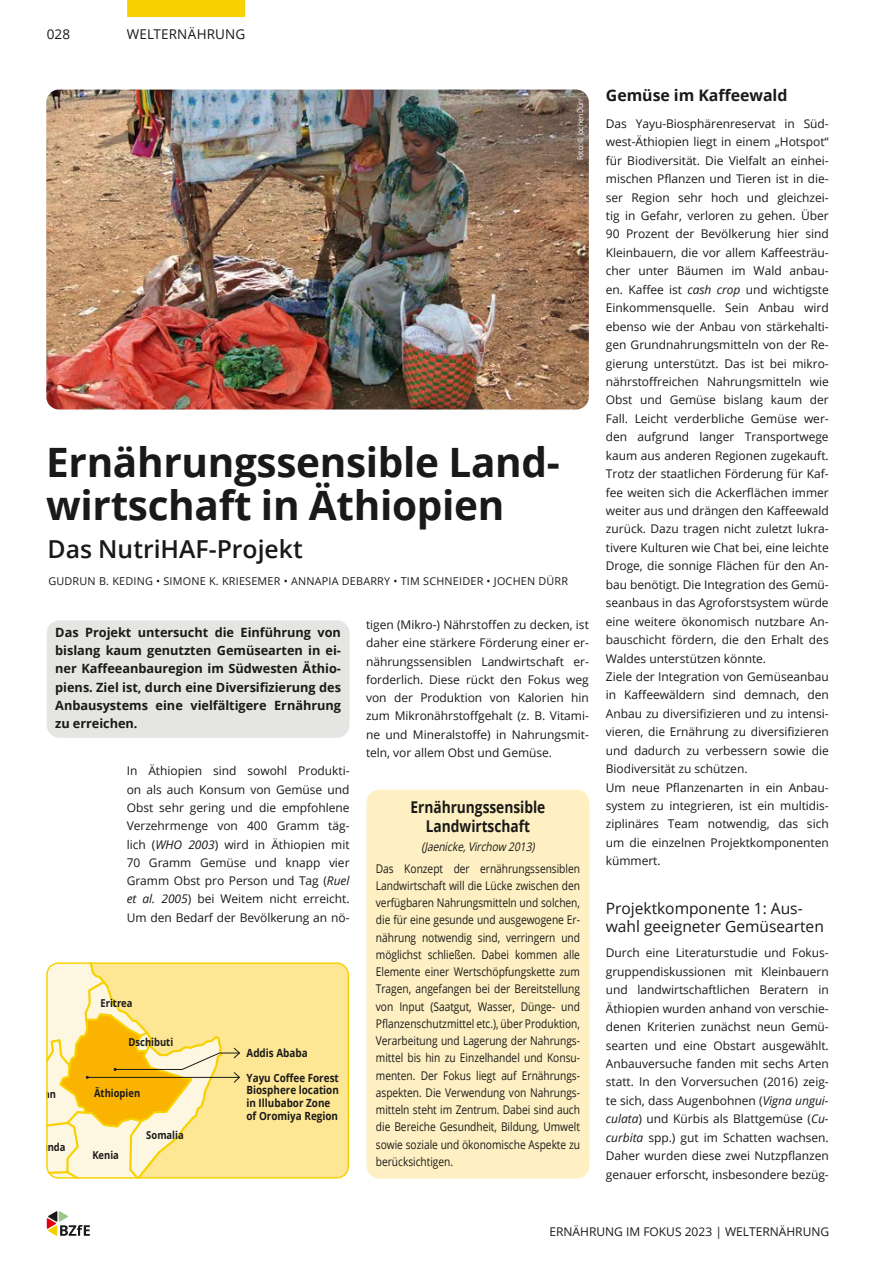
<style>
.page{position:relative;width:893px;height:1263px;background:#fff}
.page>*{position:absolute;margin:0;border:0;box-sizing:border-box;transform-origin:0 0}
.t1{font:700 40.5px/43.5px "Open Sans";letter-spacing:-.01em;color:#1a1918}
.t2{font:600 24.75px "Open Sans";color:#1a1918}
.t3{font:700 16.2px/19px "Open Sans";letter-spacing:-.005em;color:#1a1918;text-align:center;scale:.85 1}
.t4{font:700 15.9px "Open Sans";letter-spacing:-.005em;color:#1a1918}
.t5{font:15.6px/18.5px "Open Sans";letter-spacing:-.005em;color:#1a1918}
.t6{font:13.5px "Open Sans";letter-spacing:.01em;color:#1a1918}
.t7{font:700 12.75px/18.3px "Open Sans";letter-spacing:-.005em;color:#1a1918;text-align:justify}
.t8{font:12px/18.5px "Open Sans";letter-spacing:-.005em;color:#1a1918;text-align:justify}
.t9{font:12px/17.2px "Open Sans";letter-spacing:-.005em;color:#1a1918;text-align:justify;scale:.85 1}
.t10{font:italic 12px "Open Sans";color:#1a1918;scale:.85 1}
.t11{font:700 11.25px/12.8px "Open Sans";color:#1a1918;scale:.88 1}
.t12{font:700 10.95px "Open Sans";color:#1a1918;scale:.86 1}
.t13{font:10.8px "Open Sans";letter-spacing:.02em;color:#1a1918}
.t14{font:7.8px "Open Sans";letter-spacing:-.005em;color:#fff;scale:.87 1}
.s1{font-style:italic}
</style>
<div class="page">
<div style="left:367px;top:790px;width:222px;height:388px;background:#fef0c2;border-radius:13px"></div>
<div style="left:47px;top:620px;width:303px;height:118px;background:#e5e5e3;border-radius:13px"></div>
<img style="left:46px;top:90px;width:543px;height:319px">
<div style="left:127px;top:0;width:118px;height:17px;background:#f7d100"></div>
<svg style="left:47px;top:1211px;width:43px;height:25px"></svg>
<div style="left:47px;top:963px;width:301px;height:215px;background:#fde794;border-radius:12px"></div>
<svg style="left:46px;top:962px;width:195px;height:216px"></svg>
<p class="t6" style="left:47px;top:25px;width:25px">028</p>
<p class="t6" style="left:127px;top:25px;width:120px">Welternährung</p>
<p class="t14" style="left:575px;top:160px;width:73px;rotate:-90deg">Foto: © Jochen Dürr</p>
<h1 class="t1" style="left:46px;top:439px;width:515px">Ernährungssensible Land&shy;wirtschaft in Äthiopien</h1>
<h2 class="t2" style="left:48px;top:532px;width:257px">Das NutriHAF-Projekt</h2>
<p class="t13" style="left:48px;top:573px;width:33px">GUDRUN</p>
<p class="t13" style="left:99px;top:573px;width:346px">B. KEDING • SIMONE K. KRIESEMER • ANNAPIA DEBARRY • TIM SCHNE</p>
<p class="t13" style="left:459px;top:573px;width:62px">IDER • JOCHEN</p>
<p class="t13" style="left:538px;top:573px;width:24px">DÜRR</p>
<p class="t7" style="left:55px;top:622px;width:287px">Das Projekt untersucht die Einführung von bislang kaum genutzten Gemüsearten in ei&shy;ner Kaffeeanbauregion im Südwesten Äthio&shy;piens. Ziel ist, durch eine Diversifizierung des Anbausystems eine vielfältigere Ernährung zu erreichen.</p>
<p class="t8" style="left:127px;top:761px;width:224px">In Äthiopien sind sowohl Produkti&shy;on als auch Konsum von Gemüse und Obst sehr gering und die empfohlene Verzehrmenge von 400 Gramm täg&shy;lich (<span class="s1">WHO 2003</span>) wird in Äthiopien mit 70 Gramm Gemüse und knapp vier Gramm Obst pro Person und Tag (<span class="s1">Ruel et al. 2005</span>) bei Weitem nicht erreicht.<br>U m den Bedarf der Bevölkerung an nö-</p>
<p class="t12" style="left:101px;top:995px;width:39px">Eritrea</p>
<p class="t12" style="left:30px;top:1139px;width:43px">Uganda</p>
<p class="t12" style="left:129px;top:1034px;width:53px">Dschibuti</p>
<p class="t12" style="left:94px;top:1085px;width:55px">Äthiopien</p>
<p class="t12" style="left:92px;top:1147px;width:32px">Kenia</p>
<p class="t12" style="left:146px;top:1127px;width:45px">Somalia</p>
<p class="t11" style="left:247px;top:1040px;width:106px;line-height:24.6px">Addis Ababa<br>Yayu Coffee Forest</p>
<p class="t11" style="left:247px;top:1083px;width:107px">Biosphere location in Illubabor Zone of Oromiya Region</p>
<p class="t8" style="left:366px;top:615px;width:224px">tigen (Mikro-) Nährstoffen zu decken, ist daher eine stärkere Förderung einer er&shy;nährungssensiblen Landwirtschaft er&shy;forderlich. Diese rückt den Fokus weg von der Produktion von Kalorien hin zum Mikronährstoffgehalt (z. B. Vitami&shy;ne und Mineralstoffe) in Nahrungsmit&shy;teln, vor allem Obst und Gemüse.</p>
<h3 class="t3" style="left:411px;top:797px;width:160px">Ernährungssensible<br>Landwirtschaft</h3>
<p class="t10" style="left:421px;top:838px;width:138px">(Jaenicke,Virchow 2013)</p>
<p class="t9" style="left:376px;top:859px;width:242px">Das Konzept der ernährungssensiblen Landwirtschaft will die Lücke zwischen den verfügbaren Nahrungsmitteln und solchen, die für eine gesunde und ausgewogene Er&shy;nährung notwendig sind, verringern und möglichst schließen. Dabei kommen alle Elemente einer Wertschöpfungskette zum Tragen, angefangen bei der Bereitstellung von Input (Saatgut, Wasser, Dünge- und Pflanzenschutzmittel etc.), über Produktion, Verarbeitung und Lagerung der N ahrungs&shy;mittel bis hin zu Einzelhandel und Konsu&shy;menten. Der Fokus liegt auf Ernährungs&shy;aspekten. Die Verwendung von Nahrungs&shy;mitteln steht im Zentrum. Dabei sind auch die Bereiche Gesundheit, Bildung, U mwelt sowie soziale und ökonomische Aspekte zu berücksichtigen.</p>
<h3 class="t4" style="left:606px;top:84px;width:183px">Gemüse im Kaffeewald</h3>
<p class="t8" style="left:606px;top:114px;width:224px;text-align:left">Das Yayu-Biosphärenreservat in Süd&shy;west-Äthiopien liegt in einem „Hotspot“ für Biodiversität. Die Vielfalt an einhei&shy;mischen Pflanzen und Tieren ist in die&shy;ser Region sehr hoch und gleichzei&shy;tig in Gefahr, verloren zu gehen. Über 90 Prozent der Bevölkerung hier sind Kleinbauern, die vor allem Kaffeesträu&shy;cher unter Bäumen im Wald anbau&shy;en. Kaffee ist <span class="s1">cash crop</span> und wichtigste Einkommensquelle. Sein Anbau wird ebenso wie der Anbau von stärkehalti&shy;gen Grundnahrungsmitteln von der Re&shy;gierung unterstützt. Das ist bei mikro&shy;nährstoffreichen Nahrungsmitteln wie Obst und Gemüse bislang kaum der Fall. Leicht verderbliche Gemüse wer&shy;den aufgrund langer Transportwege kaum aus anderen Regionen zugekauft.<br>Trotz der staatlichen Förderung für Kaf&shy;fee weiten sich die Ackerflächen immer weiter aus und drängen den Kaffeewald zurück. Dazu tragen nicht zuletzt lukra&shy;tivere Kulturen wie Chat bei, eine leichte Droge, die sonnige Flächen für den An&shy;bau benötigt. Die Integration des Gemü&shy;seanbaus in das Agroforstsystem würde eine weitere ökonomisch nutzbare An&shy;bauschicht fördern, die den Erhalt des Waldes unterstützen könnte.<br>Ziele der Integration von Gemüseanbau in Kaffeewäldern sind demnach, den Anbau zu diversifizieren und zu intensi&shy;vieren, die Ernährung zu diversifizieren und dadurch zu verbessern sowie die Biodiversität zu schützen.<br>Um neue Pflanzenarten in ein Anbau&shy;system zu integrieren, ist ein multidis&shy;ziplinäres Team notwendig, das sich um die einzelnen Projektkomponenten kümmert.</p>
<h3 class="t5" style="left:606px;top:898px;width:219px">Projektkomponente 1: Aus&shy;wahl geeigneter -Gemüsearten</h3>
<p class="t8" style="left:606px;top:943px;width:224px">Durch eine Literaturstudie und Fokus&shy;gruppendiskussionen mit Kleinbauern und landwirtschaftlichen Beratern in Äthiopien wurden anhand von verschie&shy;denen Kriterien zunächst neun Gemü&shy;searten und eine Obstart ausgewählt.<br>Anbauversuche fanden mit sechs Arten statt. In den Vorversuchen (2016) zeig&shy;te sich, dass Augenbohnen (<span class="s1">Vigna ungui&shy;culata</span>) und Kürbis als Blattgemüse (<span class="s1">Cu&shy;curbita</span> spp.) gut im Schatten wachsen.<br>Daher wurden diese zwei Nutzpflanzen genauer erforscht, insbesondere bezüg-</p>
<p class="t8" style="left:549px;top:1222px;width:281px">ERNÄHRUNG IM FOKUS 2023 | WELTERNÄHRUNG</p>
</div>
